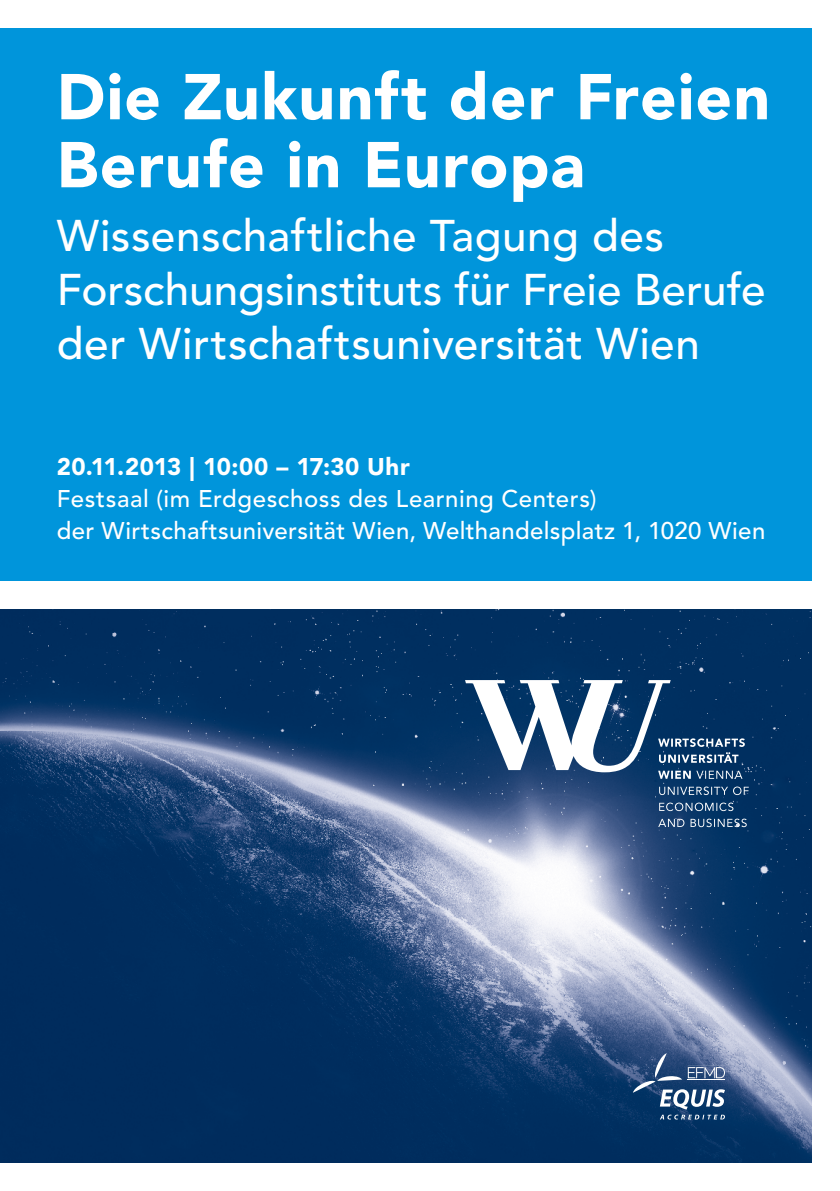
<style>
.page{position:relative;width:840px;height:1191px;background:#fff}
.page>*{position:absolute;margin:0;border:0;box-sizing:border-box;transform-origin:0 0}
.t1{font:900 64px/68px "Avenir LT Std";letter-spacing:.02em;color:#fff}
.t2{font:500 44px/54px "Avenir LT Std";letter-spacing:.005em;color:#fff}
.t3{font:500 24px/32px "Avenir LT Std";letter-spacing:.015em;color:#fff}
.t4{font:900 24px "Avenir LT Std";letter-spacing:.015em;color:#fff}
</style>
<div class="page">
<img style="left:0;top:609px;width:811px;height:553px">
<div style="left:0;top:28px;width:811px;height:553px;background:#0095db"></div>
<svg style="left:465px;top:680px;width:283px;height:147px"></svg>
<svg style="left:632px;top:1053px;width:92px;height:66px;background:#42618a"></svg>
<hr style="left:687px;top:1079px;width:37px;height:1px;background:#fff">
<h1 class="t1" style="left:57px;top:63px;width:714px">Die Zukunft der Freien<br>Berufe in Europa</h1>
<h2 class="t2" style="left:57px;top:210px;width:710px">Wissenschaftliche Tagung des<br>Forschungsinstituts für Freie Berufe der Wirtschaftsuniversität Wien</h2>
<p class="t4" style="left:57px;top:452px;width:354px">20.11.2013 | 10:00 – 17:30 Uhr</p>
<p class="t3" style="left:57px;top:484px;width:709px">Festsaal (im Erdgeschoss des Learning Centers)<br>der Wirtschaftsuniversität Wien, Welthandelsplatz 1, 1020 Wien</p>
</div>
